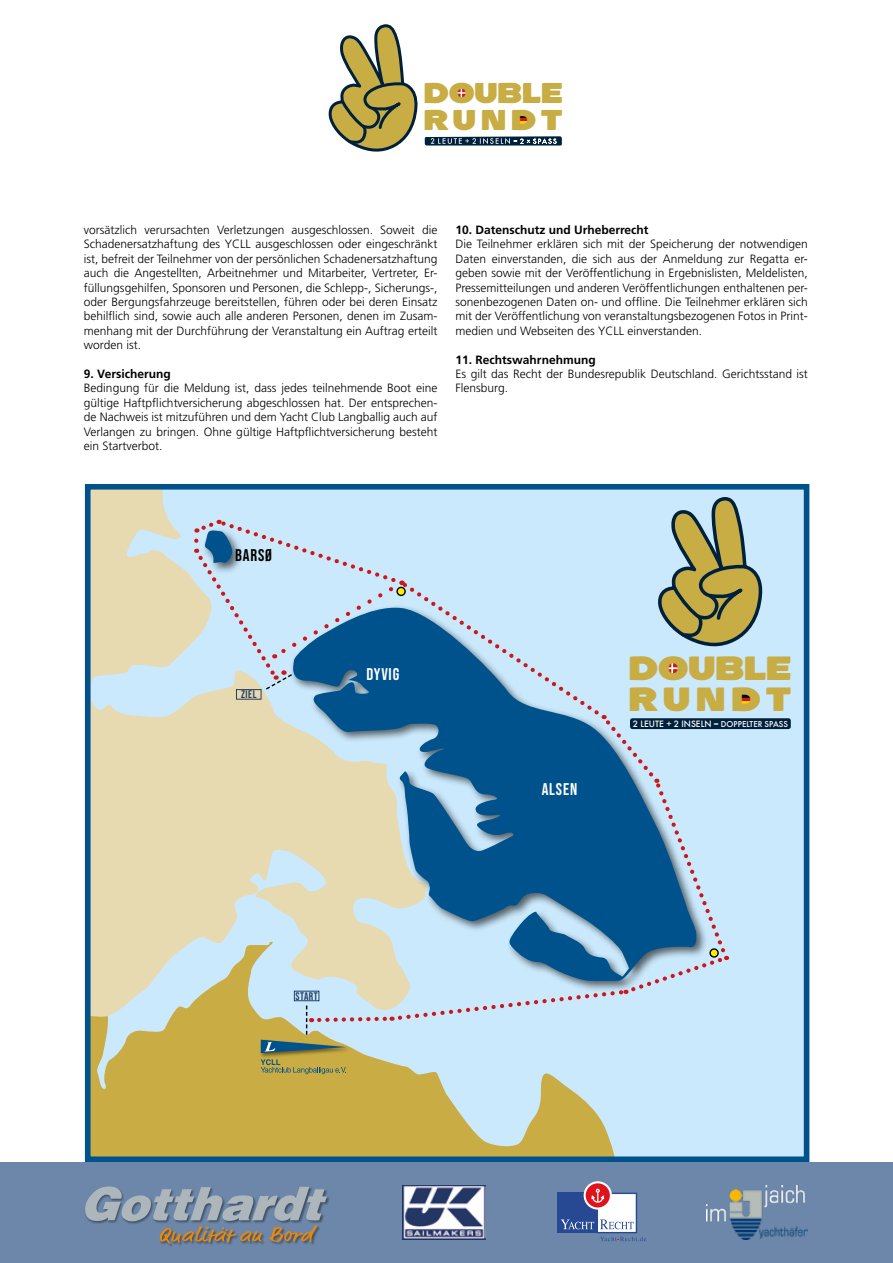
<style>
.page{position:relative;width:893px;height:1263px;background:#fff}
.page>*{position:absolute;margin:0;border:0;box-sizing:border-box;transform-origin:0 0}
.t1{font:34.35px/31.3px "Resot E";letter-spacing:.02em;color:#c8ac44}
.t2{font:29.25px/26.8px "Resot E";letter-spacing:.02em;color:#c8ac44}
.t3{font:16.8px "Bebas Neue";letter-spacing:.05em;color:#fff}
.t4{font:16.8px "Bebas Neue";letter-spacing:.05em;color:#000}
.t5{font:300 12px/14.4px "Frutiger";color:#000;text-align:justify}
.t6{font:700 12px "Frutiger";color:#000}
.t7{font:10.95px "Bebas Neue";letter-spacing:.05em;color:#233e65}
.t8{font:500 7.8px "Futura";color:#fff}
.s1{font-size:8.4px}
</style>
<div class="page">
<svg style="left:519px;top:115px;width:12px;height:9px"></svg>
<svg style="left:457px;top:88px;width:10px;height:10px"></svg>
<svg style="left:328px;top:24px;width:89px;height:128px"></svg>
<svg style="left:425px;top:136px;width:137px;height:10px"></svg>
<div style="left:85px;top:486px;width:721px;height:672px;background:#cbe9fc"></div>
<svg style="left:92px;top:1018px;width:523px;height:137px;fill:#c9ac44"></svg>
<svg style="left:92px;top:491px;width:102px;height:527px;fill:#e7d9b0"></svg>
<div style="left:630px;top:718px;width:161px;height:11px;background:#00213b;border-radius:2px"></div>
<div style="left:85px;top:484px;width:724px;height:678px;border:6px solid #00528d"></div>
<div style="left:260px;top:1038px;width:91px;height:21px;background:#000;opacity:.5"></div>
<svg style="left:194px;top:497px;width:568px;height:556px"></svg>
<svg style="left:261px;top:1059px;width:85px;height:15px"></svg>
<div style="left:0;top:1162px;width:893px;height:101px;background:#6c87a9"></div>
<svg style="left:85px;top:1186px;width:242px;height:58px"></svg>
<div style="left:558px;top:1193px;width:79px;height:40px;background:#fff"></div>
<div style="left:596px;top:1193px;width:41px;height:40px;border:1px solid #274994"></div>
<div style="left:557px;top:1193px;width:41px;height:40px;background:#274994"></div>
<svg style="left:600px;top:1237px;width:46px;height:4px"></svg>
<svg style="left:561px;top:1219px;width:33px;height:10px"></svg>
<svg style="left:600px;top:1219px;width:34px;height:10px"></svg>
<svg style="left:585px;top:1182px;width:26px;height:26px"></svg>
<div style="left:584px;top:1181px;width:28px;height:28px;border:2px solid #fff;border-radius:50%"></div>
<svg style="left:591px;top:1189px;width:13px;height:14px"></svg>
<img style="left:403px;top:1185px;width:83px;height:54px">
<img style="left:707px;top:1186px;width:101px;height:53px">
<h2 class="t2" style="left:424px;top:80px;width:140px">DOUBLE<br>RUNDT</h2>
<p class="t5" style="left:84px;top:223px;width:355px">vorsätzlich verursachten Verletzungen ausgeschlossen. Soweit die Schadenersatzhaftung des YCLL ausgeschlossen oder eingeschränkt ist, befreit der Teilnehmer von der persönlichen Schadenersatzhaftung auch die Angestellten, Arbeitnehmer und Mitarbeiter, Vertreter, Er&shy;füllungsgehilfen, Sponsoren und Personen, die Schlepp-, Sicherungs-, oder Bergungsfahrzeuge bereitstellen, führen oder bei deren Einsatz behilflich sind, sowie auch alle anderen Personen, denen im Zusam&shy;menhang mit der Durchführung der Veranstaltung ein Auftrag erteilt worden ist.</p>
<p class="t6" style="left:84px;top:367px;width:88px">9. Versicherung</p>
<p class="t5" style="left:84px;top:381px;width:355px">Bedingung für die Meldung ist, dass jedes teilnehmende Boot eine gültige Haftpflichtversicherung abgeschlossen hat. Der entsprechen&shy;de Nachweis ist mitzuführen und dem Yacht Club Langballig auch auf Verlangen zu bringen. Ohne gültige Haftpflichtversicherung besteht ein Startverbot.</p>
<p class="t6" style="left:455px;top:223px;width:195px">10. Datenschutz und Urheberrecht</p>
<p class="t5" style="left:455px;top:237px;width:354px">Die Teilnehmer erklären sich mit der Speicherung der notwendigen Daten einverstanden, die sich aus der Anmeldung zur Regatta er&shy;geben sowie mit der Veröffentlichung in Ergebnislisten, Meldelisten, Pressemitteilungen und anderen Veröffentlichungen enthaltenen per&shy;sonenbezogenen Daten on- und offline. Die Teilnehmer erklären sich mit der Veröffentlichung von veranstaltungsbezogenen Fotos in Print&shy;medien und Webseiten des YCLL einverstanden.</p>
<p class="t6" style="left:455px;top:352px;width:142px">11. Rechtswahrnehmung</p>
<p class="t5" style="left:455px;top:367px;width:354px">Es gilt das Recht der Bundesrepublik Deutschland. Gerichtsstand ist<br>Flensburg.</p>
<h3 class="t4" style="left:235px;top:545px;width:38px">BARSØ</h3>
<p class="t7" style="left:241px;top:688px;width:17px">ZIEL</p>
<h3 class="t3" style="left:366px;top:665px;width:34px">DYVIG</h3>
<h3 class="t3" style="left:542px;top:780px;width:37px">ALSEN</h3>
<h1 class="t1" style="left:629px;top:653px;width:163px">DOUBLE<br>RUNDT</h1>
<p class="t8" style="left:633px;top:719px;width:157px"><span class="s1">2 LEUTE + 2 INSELN</span> = DOPPELTER SPASS</p>
<p class="t7" style="left:295px;top:990px;width:24px">START</p>
</div>
